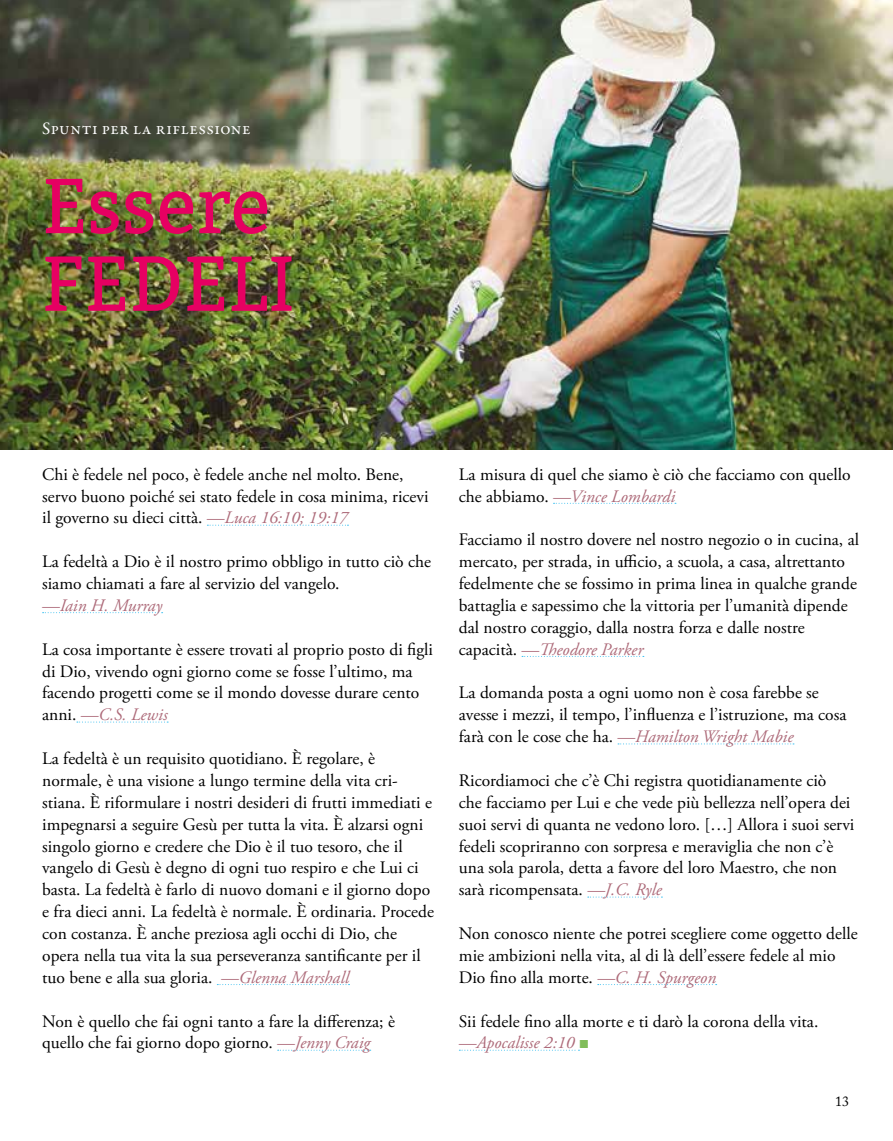
<style>
.page{position:relative;width:893px;height:1141px;background:#fff}
.page>*{position:absolute;margin:0;border:0;box-sizing:border-box;transform-origin:0 0}
.t1{font:77.52px/77.5px "Bitter";letter-spacing:.005em;color:#e60062;scale:.95 1}
.t2{font:17.5px/21.9px "Adobe Garamond Pro";color:#000}
.t3{font:17.5px "Garamond Premr Pro";letter-spacing:.025em;color:#fff}
.t4{font:italic 17.5px "Adobe Garamond Pro";color:#ad6a79}
.t5{font:14px "Adobe Caslon Pro";color:#000}
.s1{font-style:italic;color:#ad6a79}
.s2{font-family:"Arial";font-size:17.32px;color:#81bd5a}
</style>
<div class="page">
<img style="left:0;top:0;width:893px;height:450px">
<svg style="left:207px;top:525px;width:141px;height:1px"></svg>
<svg style="left:43px;top:612px;width:120px;height:1px"></svg>
<svg style="left:77px;top:722px;width:91px;height:1px"></svg>
<svg style="left:217px;top:984px;width:132px;height:1px"></svg>
<svg style="left:278px;top:1050px;width:93px;height:1px"></svg>
<svg style="left:553px;top:503px;width:123px;height:1px"></svg>
<svg style="left:522px;top:656px;width:122px;height:1px"></svg>
<svg style="left:618px;top:743px;width:176px;height:1px"></svg>
<svg style="left:588px;top:897px;width:74px;height:1px"></svg>
<svg style="left:598px;top:984px;width:119px;height:1px"></svg>
<svg style="left:459px;top:1050px;width:120px;height:1px"></svg>
<p class="t3" style="left:42px;top:118px;width:210px">Spunti per la riflessione</p>
<h1 class="t1" style="left:42px;top:165px;width:267px">Essere<br>FEDELI</h1>
<p class="t2" style="left:42px;top:464px;width:388px">Chi è fedele nel poco, è fedele anche nel molto. Bene, servo buono poiché sei stato fedele in cosa minima, ricevi il governo su dieci città. <span class="s1">—Luca 16:10; 19:17</span></p>
<p class="t2" style="left:42px;top:551px;width:390px">La fedeltà a Dio è il nostro primo obbligo in tutto ciò che siamo chiamati a fare al servizio del vangelo.</p>
<p class="t4" style="left:42px;top:595px;width:121px">—Iain H. Murray</p>
<p class="t2" style="left:42px;top:639px;width:392px">La cosa importante è essere trovati al proprio posto di figli di Dio, vivendo ogni giorno come se fosse l’ultimo, ma facendo progetti come se il mondo dovesse durare cento anni. <span class="s1">—C.S. Lewis</span></p>
<p class="t2" style="left:42px;top:748px;width:393px">La fedeltà è un requisito quotidiano. È regolare, è normale, è una visione a lungo termine della vita cri&shy;stiana. È riformulare i nostri desideri di frutti immediati e impegnarsi a seguire Gesù per tutta la vita. È alzarsi ogni singolo giorno e credere che Dio è il tuo tesoro, che il vangelo di Gesù è degno di ogni tuo respiro e che Lui ci basta. La fedeltà è farlo di nuovo domani e il giorno dopo e fra dieci anni. La fedeltà è normale. È ordinaria. Procede con costanza. È anche preziosa agli occhi di Dio, che opera nella tua vita la sua perseveranza santificante per il tuo bene e alla sua gloria. <span class="s1">—Glenna Marshall</span></p>
<p class="t2" style="left:42px;top:1011px;width:354px">Non è quello che fai ogni tanto a fare la differenza; è quello che fai giorno dopo giorno. <span class="s1">—Jenny Craig</span></p>
<p class="t2" style="left:459px;top:464px;width:393px">La misura di quel che siamo è ciò che facciamo con quello che abbiamo. <span class="s1">—Vince Lombardi</span></p>
<p class="t2" style="left:459px;top:529px;width:402px">Facciamo il nostro dovere nel nostro negozio o in cucina, al mercato, per strada, in ufficio, a scuola, a casa, altrettanto fedelmente che se fossimo in prima linea in qualche grande battaglia e sapessimo che la vittoria per l’umanità dipende dal nostro coraggio, dalla nostra forza e dalle nostre capacità. <span class="s1">—Theodore Parker</span></p>
<p class="t2" style="left:459px;top:683px;width:389px">La domanda posta a ogni uomo non è cosa farebbe se avesse i mezzi, il tempo, l’influenza e l’istruzione, ma cosa farà con le cose che ha. <span class="s1">—Hamilton Wright Mabie</span></p>
<p class="t2" style="left:459px;top:770px;width:397px">Ricordiamoci che c’è Chi registra quotidianamente ciò<br>che facciamo per Lui e che vede più bellezza nell’opera dei suoi servi di quanta ne vedono loro. […] Allora i suoi servi fedeli scopriranno con sorpresa e meraviglia che non c’è una sola parola, detta a favore del loro Maestro, che non sarà ricompensata. <span class="s1">—J.C. Ryle</span></p>
<p class="t2" style="left:459px;top:923px;width:400px">Non conosco niente che potrei scegliere come oggetto delle mie ambizioni nella vita, al di là dell’essere fedele al mio<br>Dio fino alla morte. <span class="s1">—C. H. Spurgeon</span></p>
<p class="t2" style="left:459px;top:1011px;width:361px">Sii fedele fino alla morte e ti darò la corona della vita. <span class="s1">—Apocalisse 2:10</span> <span class="s2">■</span></p>
<p class="t5" style="left:835px;top:1093px;width:15px">13</p>
</div>
